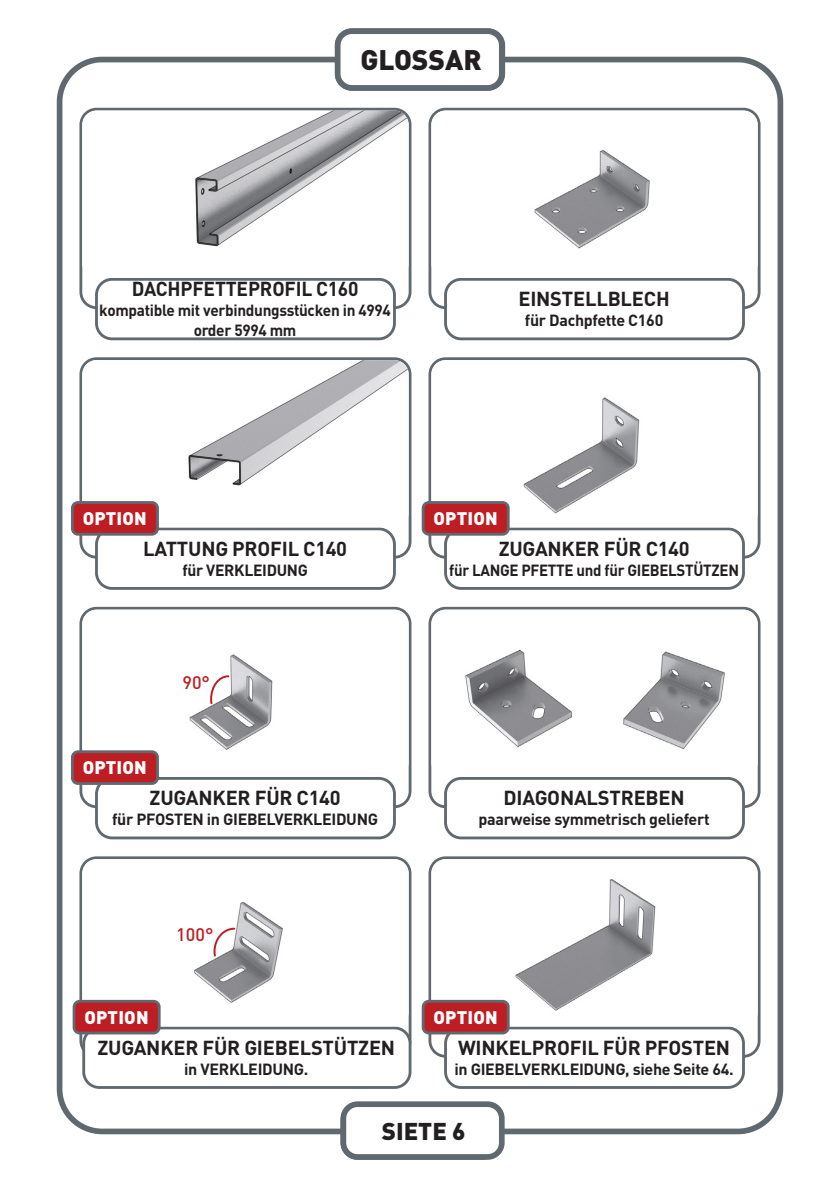
<style>
.page{position:relative;width:840px;height:1191px;background:#fff}
.page>*{position:absolute;margin:0;border:0;box-sizing:border-box;transform-origin:0 0}
.t1{font:900 32px "DIN Pro";letter-spacing:.01em;color:#231f20}
.t2{font:900 28px "DIN Pro";color:#231f20}
.t3{font:900 24px "DIN Pro";color:#231f20}
.t4{font:700 20px "DIN Pro";letter-spacing:-.01em;color:#231f20}
.t5{font:700 20px "DIN Pro";letter-spacing:-.01em;color:#231f20;scale:.96 1}
.t6{font:900 18px "DIN Pro";letter-spacing:.01em;color:#fff}
.t7{font:500 18px "DIN Pro";color:#be1e23}
.t8{font:700 16px "DIN Pro";letter-spacing:-.02em;color:#231f20}
.t9{font:700 16px/20px "DIN Pro";letter-spacing:-.02em;color:#231f20;text-align:center;scale:.96 1}
.t10{font:700 16px "DIN Pro";letter-spacing:-.02em;color:#231f20;scale:.94 1}
</style>
<div class="page">
<div style="left:57px;top:57px;width:725px;height:1077px;border:6px solid #5f696f;border-radius:43px"></div>
<div style="left:79px;top:357px;width:332px;height:201px;border:3px solid #5f696f;border-radius:16px"></div>
<div style="left:428px;top:108px;width:332px;height:201px;border:3px solid #5f696f;border-radius:16px"></div>
<div style="left:79px;top:607px;width:332px;height:201px;border:3px solid #5f696f;border-radius:16px"></div>
<div style="left:428px;top:856px;width:332px;height:201px;border:3px solid #5f696f;border-radius:16px"></div>
<div style="left:79px;top:856px;width:332px;height:201px;border:3px solid #5f696f;border-radius:16px"></div>
<div style="left:428px;top:357px;width:332px;height:201px;border:3px solid #5f696f;border-radius:16px"></div>
<div style="left:96px;top:529px;width:298px;height:59px;background:#fff;border-radius:16px"></div>
<div style="left:95px;top:527px;width:300px;height:63px;border:3px solid #5f696f;border-radius:16px"></div>
<div style="left:445px;top:529px;width:298px;height:59px;background:#fff;border-radius:16px"></div>
<div style="left:444px;top:527px;width:300px;height:63px;border:3px solid #5f696f;border-radius:16px"></div>
<div style="left:84px;top:1028px;width:326px;height:59px;background:#fff;border-radius:16px"></div>
<div style="left:82px;top:1026px;width:329px;height:62px;border:3px solid #5f696f;border-radius:16px"></div>
<div style="left:96px;top:778px;width:298px;height:60px;background:#fff;border-radius:16px"></div>
<div style="left:95px;top:777px;width:300px;height:62px;border:3px solid #5f696f;border-radius:16px"></div>
<div style="left:445px;top:1028px;width:298px;height:59px;background:#fff;border-radius:16px"></div>
<div style="left:444px;top:1026px;width:300px;height:63px;border:3px solid #5f696f;border-radius:16px"></div>
<img style="left:82px;top:360px;width:326px;height:167px">
<img style="left:431px;top:859px;width:326px;height:167px">
<img style="left:82px;top:859px;width:326px;height:167px">
<img style="left:82px;top:609px;width:326px;height:168px">
<img style="left:431px;top:360px;width:326px;height:167px">
<div style="left:72px;top:751px;width:85px;height:32px;background:#be1e23;border-radius:6px"></div>
<div style="left:71px;top:750px;width:88px;height:35px;border:3px solid #5f696f;border-radius:6px"></div>
<div style="left:72px;top:502px;width:85px;height:32px;background:#be1e23;border-radius:6px"></div>
<div style="left:71px;top:501px;width:88px;height:34px;border:3px solid #5f696f;border-radius:6px"></div>
<div style="left:423px;top:1001px;width:85px;height:32px;background:#be1e23;border-radius:6px"></div>
<div style="left:421px;top:999px;width:88px;height:35px;border:3px solid #5f696f;border-radius:6px"></div>
<div style="left:74px;top:1001px;width:85px;height:32px;background:#be1e23;border-radius:6px"></div>
<div style="left:73px;top:999px;width:87px;height:35px;border:3px solid #5f696f;border-radius:6px"></div>
<div style="left:423px;top:502px;width:85px;height:32px;background:#be1e23;border-radius:6px"></div>
<div style="left:421px;top:501px;width:88px;height:34px;border:3px solid #5f696f;border-radius:6px"></div>
<div style="left:79px;top:108px;width:332px;height:201px;border:3px solid #5f696f;border-radius:16px"></div>
<div style="left:96px;top:279px;width:298px;height:60px;background:#fff;border-radius:16px"></div>
<div style="left:95px;top:278px;width:300px;height:62px;border:3px solid #5f696f;border-radius:16px"></div>
<img style="left:82px;top:111px;width:326px;height:167px">
<div style="left:445px;top:279px;width:298px;height:60px;background:#fff;border-radius:16px"></div>
<div style="left:444px;top:278px;width:300px;height:62px;border:3px solid #5f696f;border-radius:16px"></div>
<img style="left:431px;top:111px;width:326px;height:167px">
<div style="left:428px;top:607px;width:332px;height:201px;border:3px solid #5f696f;border-radius:16px"></div>
<div style="left:445px;top:778px;width:298px;height:60px;background:#fff;border-radius:16px"></div>
<div style="left:444px;top:777px;width:300px;height:62px;border:3px solid #5f696f;border-radius:16px"></div>
<img style="left:431px;top:609px;width:326px;height:168px">
<svg style="left:212px;top:926px;width:24px;height:32px"></svg>
<svg style="left:209px;top:674px;width:21px;height:31px"></svg>
<div style="left:343px;top:1104px;width:158px;height:53px;background:#fff;border-radius:14px"></div>
<div style="left:340px;top:1101px;width:164px;height:58px;border:6px solid #5f696f;border-radius:14px"></div>
<div style="left:337px;top:31px;width:164px;height:57px;background:#fff;border-radius:14px"></div>
<div style="left:334px;top:28px;width:170px;height:63px;border:6px solid #5f696f;border-radius:14px"></div>
<h1 class="t1" style="left:353px;top:38px;width:133px">LEXIQUE</h1>
<p class="t2" style="left:360px;top:41px;width:123px">GLOSSAR</p>
<p class="t5" style="left:132px;top:275px;width:237px">DACHPFETTEPROFIL C160</p>
<p class="t9" style="left:99px;top:300px;width:305px">kompatible mit verbindungsstücken in 4994 order 5994 mm</p>
<p class="t4" style="left:518px;top:285px;width:153px">EINSTELLBLECH</p>
<p class="t8" style="left:524px;top:309px;width:140px">für Dachpfette C160</p>
<p class="t6" style="left:83px;top:506px;width:66px">OPTION</p>
<p class="t6" style="left:433px;top:506px;width:66px">OPTION</p>
<p class="t4" style="left:143px;top:535px;width:205px">LATTUNG PROFIL C140</p>
<p class="t8" style="left:182px;top:559px;width:127px">für VERKLEIDUNG</p>
<p class="t6" style="left:83px;top:755px;width:66px">OPTION</p>
<p class="t7" style="left:182px;top:670px;width:29px">90°</p>
<p class="t4" style="left:149px;top:784px;width:192px">ZUGANKER FÜR C140</p>
<p class="t8" style="left:112px;top:808px;width:267px">für PFOSTEN in GIEBELVERKLEIDUNG</p>
<p class="t7" style="left:176px;top:922px;width:39px">100°</p>
<p class="t4" style="left:498px;top:535px;width:192px">ZUGANKER FÜR C140</p>
<p class="t10" style="left:449px;top:559px;width:310px">für LANGE PFETTE und für GIEBELSTÜTZEN</p>
<p class="t4" style="left:503px;top:784px;width:183px">DIAGONALSTREBEN</p>
<p class="t8" style="left:478px;top:808px;width:232px">paarweise symmetrisch geliefert</p>
<p class="t6" style="left:84px;top:1004px;width:66px">OPTION</p>
<p class="t6" style="left:433px;top:1004px;width:66px">OPTION</p>
<p class="t4" style="left:97px;top:1034px;width:299px">ZUGANKER FÜR GIEBELSTÜTZEN</p>
<p class="t8" style="left:184px;top:1058px;width:125px">in VERKLEIDUNG.</p>
<p class="t4" style="left:458px;top:1034px;width:273px">WINKELPROFIL FÜR PFOSTEN</p>
<p class="t8" style="left:454px;top:1058px;width:281px">in GIEBELVERKLEIDUNG, siehe Seite 64.</p>
<p class="t3" style="left:381px;top:1114px;width:85px">SIETE 6</p>
<h3 class="t3" style="left:381px;top:1115px;width:80px">PAGE 6</h3>
</div>
